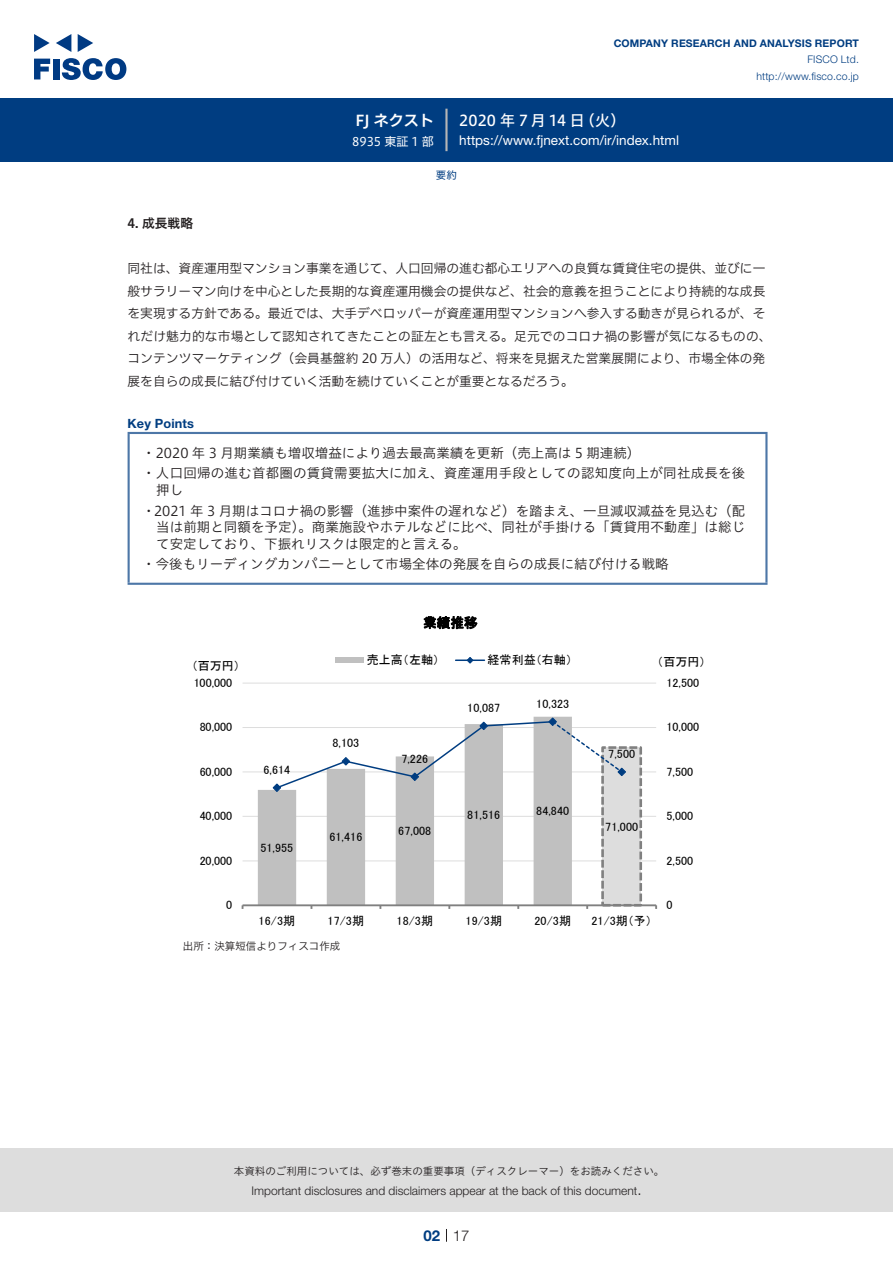
<style>
.page{position:relative;width:893px;height:1263px;background:#fff}
.page>*{position:absolute;margin:0;border:0;box-sizing:border-box;transform-origin:0 0}
.t1{font:15px "Hiragino UD Sans F Std N W5";letter-spacing:.005em;color:#fff}
.t2{font:15px "Hiragino UD Sans F Std N W6";color:#fff}
.t3{font:300 15px "Helvetica Neue LT Std";color:#231f20}
.t4{font:700 15px "Helvetica Neue LT Std";color:#003d81}
.Key_Points_中{font:13.5px/16.5px "Hiragino UD Sans Std W3";color:#231f20}
.t5{font:13.5px "Helvetica Neue LT Std";color:#fff}
.t6{font:13.5px "MS P Gothic";color:#000}
.本文{font:12.75px/22.5px "Hiragino UD Sans F Std N W3";color:#231f20}
.Key_Points{font:700 12.75px "Helvetica Neue LT Std";letter-spacing:.015em;color:#003d81}
.小タイトル{font:12.75px "Hiragino UD Sans F Std N W6";color:#231f20}
.t7{font:12.15px "MS P Gothic";letter-spacing:.005em;color:#000}
.t8{font:12px "MS P Gothic";letter-spacing:.005em;color:#000}
.t9{font:300 12px "Helvetica Neue LT Std";color:#231f20}
.t10{font:12px "Hiragino UD Sans F Std N W4";color:#fff}
.t11{font:10.5px "Hiragino UD Sans Std W3";color:#231f20}
.t12{font:700 10.5px "Helvetica Neue LT Std";letter-spacing:.015em;color:#003d81}
.t13{font:300 10.5px/16.5px "Helvetica Neue LT Std";letter-spacing:.015em;color:#003d81;text-align:right}
.表組み基本スタイル{font:10.5px "Hiragino UD Sans F Std N W3";color:#231f20}
.ヘッダー{font:10.5px "Hiragino UD Sans F Std N W4";color:#003d81}
</style>
<div class="page">
<div style="left:0;top:1148px;width:893px;height:64px;background:#ddd"></div>
<svg style="left:34px;top:59px;width:16px;height:20px"></svg>
<div style="left:53px;top:59px;width:6px;height:20px;background:#003a83"></div>
<svg style="left:62px;top:58px;width:64px;height:22px"></svg>
<svg style="left:34px;top:34px;width:16px;height:18px"></svg>
<svg style="left:78px;top:34px;width:15px;height:18px"></svg>
<svg style="left:56px;top:34px;width:15px;height:18px"></svg>
<div style="left:0;top:98px;width:893px;height:64px;background:#003d81"></div>
<hr style="left:445px;top:109px;width:3px;height:42px;background:#b5b5b6">
<svg style="left:446px;top:1229px;width:1px;height:13px"></svg>
<hr style="left:128px;top:434px;width:2px;height:149px;background:#4d77a7">
<hr style="left:128px;top:432px;width:639px;height:2px;background:#4d77a7">
<hr style="left:765px;top:434px;width:2px;height:149px;background:#4d77a7">
<hr style="left:128px;top:583px;width:639px;height:2px;background:#4d77a7">
<hr style="left:243px;top:860px;width:413px;height:1px;background:#ddd">
<hr style="left:243px;top:816px;width:413px;height:1px;background:#ddd">
<hr style="left:243px;top:771px;width:413px;height:1px;background:#ddd">
<hr style="left:243px;top:727px;width:413px;height:1px;background:#ddd">
<hr style="left:243px;top:683px;width:413px;height:1px;background:#ddd">
<div style="left:603px;top:747px;width:38px;height:158px;background:#ddd"></div>
<div style="left:601px;top:746px;width:41px;height:160px;border:3px dashed #808080"></div>
<svg style="left:258px;top:771px;width:314px;height:133px;fill:#c0c0c0"></svg>
<hr style="left:243px;top:904px;width:413px;height:2px;background:#808080">
<svg style="left:272px;top:717px;width:355px;height:75px"></svg>
<div style="left:335px;top:657px;width:29px;height:6px;background:#c0c0c0"></div>
<hr style="left:456px;top:659px;width:28px;height:2px;background:#003d81">
<svg style="left:466px;top:657px;width:8px;height:7px"></svg>
<p class="t2" style="left:355px;top:109px;width:80px">FJ ネクスト</p>
<p class="t10" style="left:352px;top:132px;width:83px">8935 東証 1 部</p>
<p class="t12" style="left:614px;top:37px;width:247px">COMPANY RESEARCH AND ANALYSIS REPORT</p>
<p class="t13" style="left:756px;top:51px;width:104px">FISCO Ltd. http://www.fisco.co j p.</p>
<p class="t1" style="left:580px;top:109px;width:47px">（火(</p>
<p class="t1" style="left:459px;top:109px;width:127px">2020 年 7 月 14 日</p>
<p class="t5" style="left:459px;top:132px;width:221px">https://www.fjnext.com /i r/ index.html</p>
<p class="ヘッダー" style="left:436px;top:167px;width:22px">要約</p>
<p class="小タイトル" style="left:128px;top:214px;width:67px">4. 成長戦略</p>
<p class="本文" style="left:128px;top:256px;width:646px">同社は、資産運用型マンション事業を通じて、人口回帰の進む都心エリアへの良質な賃貸住宅の提供、並びに一般サラリーマン向けを中心とした長期的な資産運用機会の提供など、社会的意義を担うことにより持続的な成長を実現する方針である。最近では、大手デベロッパーが資産運用型マンションへ参入する動きが見られるが、それだけ魅力的な市場として認知されてきたことの証左とも言える。足元でのコロナ禍の影響が気になるものの、コンテンツマーケティング（会員基盤約 20 万人）の活用など、将来を見据えた営業展開により、市場全体の発展を自らの成長に結び付けていく活動を続けていくことが重要となるだろう。</p>
<p class="Key_Points" style="left:128px;top:415px;width:68px">Key Points</p>
<p class="Key_Points_中" style="left:142px;top:443px;width:500px">・2020 年 3 月期業績も増収増益により過去最高業績を更新（売上高は 5 期連続(</p>
<p class="Key_Points_中" style="left:156px;top:464px;width:591px;text-indent:-14px">・人口回帰の進む首都圏の賃貸需要拡大に加え、資産運用手段としての認知度向上が同社成長を後押し</p>
<p class="Key_Points_中" style="left:156px;top:501px;width:590px;text-align:justify;text-indent:-14px">・2021 年 3 月期はコロナ禍の影響（進捗中案件の遅れなど）を踏まえ、一旦減収減益を見込む（配当は前期と同額を予定）。商業施設やホテルなどに比べ、同社が手掛ける「賃貸用不動産」は総じて安定しており、下振れリスクは限定的と言える。</p>
<p class="Key_Points_中" style="left:142px;top:555px;width:528px">・今後もリーディングカンパニーとして市場全体の発展を自らの成長に結び付ける戦略</p>
<p class="t6" style="left:423px;top:616px;width:56px">業績推移</p>
<p class="t8" style="left:367px;top:654px;width:74px">売上高（左軸）</p>
<p class="t8" style="left:488px;top:654px;width:86px">経常利益（右軸(</p>
<p class="t8" style="left:192px;top:659px;width:50px">（百万円(</p>
<p class="t8" style="left:657px;top:656px;width:50px">（百万円）</p>
<p class="t8" style="left:194px;top:677px;width:40px">100,000</p>
<p class="t8" style="left:200px;top:721px;width:34px">80,000</p>
<p class="t8" style="left:200px;top:766px;width:34px">60,000</p>
<p class="t8" style="left:200px;top:810px;width:34px">40,000</p>
<p class="t8" style="left:200px;top:854px;width:34px">20,000</p>
<p class="t8" style="left:226px;top:899px;width:8px">0</p>
<p class="t8" style="left:263px;top:763px;width:28px">6,614</p>
<p class="t8" style="left:260px;top:841px;width:34px">51,955</p>
<p class="t8" style="left:259px;top:914px;width:38px">16/3期</p>
<p class="t7" style="left:332px;top:737px;width:28px">8,103</p>
<p class="t7" style="left:329px;top:831px;width:35px">61,416</p>
<p class="t8" style="left:328px;top:914px;width:38px">17/3期</p>
<p class="表組み基本スタイル" style="left:183px;top:938px;width:159px">出所：決算短信よりフィスコ作成</p>
<p class="t8" style="left:401px;top:752px;width:28px">7,226</p>
<p class="t8" style="left:398px;top:825px;width:34px">67,008</p>
<p class="t8" style="left:397px;top:914px;width:38px">18/3期</p>
<p class="t8" style="left:667px;top:677px;width:34px">12,500</p>
<p class="t8" style="left:467px;top:702px;width:34px">10,087</p>
<p class="t7" style="left:536px;top:697px;width:35px">10,323</p>
<p class="t8" style="left:667px;top:721px;width:34px">10,000</p>
<p class="t8" style="left:608px;top:748px;width:28px">7,500</p>
<p class="t8" style="left:667px;top:766px;width:28px">7,500</p>
<p class="t8" style="left:467px;top:809px;width:34px">81,516</p>
<p class="t8" style="left:536px;top:805px;width:34px">84,840</p>
<p class="t8" style="left:605px;top:820px;width:34px">71,000</p>
<p class="t8" style="left:667px;top:810px;width:28px">5,000</p>
<p class="t8" style="left:667px;top:854px;width:28px">2,500</p>
<p class="t8" style="left:667px;top:899px;width:8px">0</p>
<p class="t8" style="left:466px;top:914px;width:38px">19/3期</p>
<p class="t8" style="left:534px;top:914px;width:38px">20/3期</p>
<p class="t8" style="left:591px;top:914px;width:62px">21/3期予（ (</p>
<p class="t11" style="left:234px;top:1163px;width:432px">本資料のご利用については、必ず巻末の重要事項（ディスクレーマー）をお読みください。</p>
<p class="t3" style="left:637px;top:1180px;width:6px">.</p>
<p class="t9" style="left:251px;top:1183px;width:387px">Important disclosures and disclaimers appear at the back of this document</p>
<p class="t4" style="left:423px;top:1226px;width:18px">02</p>
<p class="t3" style="left:453px;top:1226px;width:18px">17</p>
</div>
